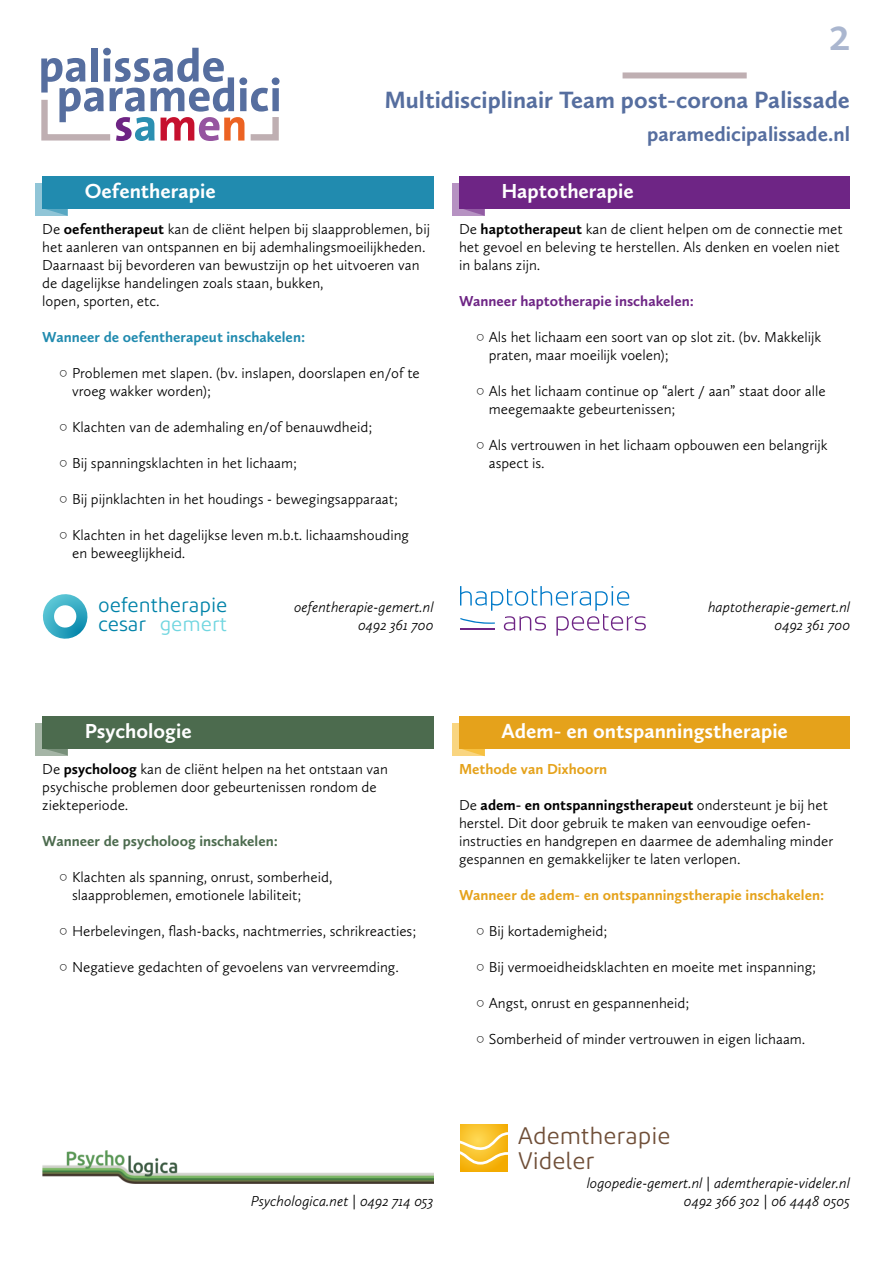
<style>
.page{position:relative;width:893px;height:1263px;background:#fff}
.page>*{position:absolute;margin:0;border:0;box-sizing:border-box;transform-origin:0 0}
.t1{font:600 48.9px "Calluna Sans";color:rgb(86 110 159/.5)}
.t2{font:700 24.45px "Calluna Sans";color:#566e9f}
.t3{font:24px/24.5px "Diodrum";color:#6f4e37}
.t4{font:700 21px "Calluna Sans";color:#fff}
.t5{font:700 21px "Calluna Sans";color:#566e9f}
.t6{font:20.55px/18.6px "Diodrum";color:#0083a9}
.t7{font:300 15px/18px "Calluna Sans";color:#000}
.t8{font:italic 300 15px/18px "Calluna Sans";color:#000;text-align:right}
.t9{font:700 15px "Calluna Sans";color:#e5a21b}
.t10{font:700 15px "Calluna Sans";color:#218baf}
.t11{font:700 15px "Calluna Sans";color:#6e2585}
.t12{font:700 15px "Calluna Sans";color:#4c6b4e}
.s1{font-weight:700}
.s2{font-family:"Lucida Grande";font-weight:400}
.s3{color:#71d6e0}
</style>
<div class="page">
<div style="left:35px;top:723px;width:33px;height:32px;background:#4c6b4e;opacity:.5"></div>
<svg style="left:43px;top:748px;width:25px;height:7px"></svg>
<div style="left:35px;top:183px;width:32px;height:33px;background:#90c5d7"></div>
<svg style="left:42px;top:208px;width:25px;height:8px"></svg>
<div style="left:453px;top:723px;width:32px;height:32px;background:#f3ab00;opacity:.5"></div>
<div style="left:452px;top:183px;width:33px;height:33px;background:#b692c2"></div>
<svg style="left:459px;top:208px;width:26px;height:8px"></svg>
<svg style="left:460px;top:748px;width:25px;height:8px"></svg>
<div style="left:42px;top:176px;width:392px;height:32px;background:#218baf"></div>
<div style="left:43px;top:716px;width:391px;height:32px;background:#4c6b4e"></div>
<div style="left:459px;top:176px;width:391px;height:32px;background:#6e2585"></div>
<div style="left:460px;top:716px;width:390px;height:32px;background:#e5a21b"></div>
<img style="left:42px;top:1151px;width:392px;height:33px">
<svg style="left:42px;top:594px;width:46px;height:45px"></svg>
<svg style="left:41px;top:48px;width:239px;height:93px"></svg>
<svg style="left:460px;top:586px;width:186px;height:50px"></svg>
<hr style="left:460px;top:628px;width:35px;height:2px;background:#6e2585">
<svg style="left:460px;top:1124px;width:47px;height:47px"></svg>
<svg style="left:460px;top:1131px;width:47px;height:35px;background:#f9cb4d"></svg>
<div style="left:626px;top:72px;width:118px;height:6px;background:#bfafb2"></div>
<h1 class="t1" style="left:829px;top:14px;width:24px">2</h1>
<h2 class="t2" style="left:385px;top:90px;width:467px">Multidisciplinair Team post-corona Palissade</h2>
<h3 class="t5" style="left:647px;top:125px;width:204px">paramedicipalissade.nl</h3>
<h3 class="t4" style="left:85px;top:182px;width:133px">Oefentherapie</h3>
<p class="t7" style="left:42px;top:221px;width:389px">De <span class="s1">oefentherapeut</span> kan de cliënt helpen bij slaapproblemen, bij het aanleren van ontspannen en bij ademhalingsmoeilijkheden.<br>Daarnaast bij bevorderen van bewustzijn op het uitvoeren van de dagelijkse handelingen zoals staan, bukken,<br>lopen, sporten, etc.</p>
<p class="t10" style="left:42px;top:331px;width:264px">Wanneer de oefentherapeut inschakelen:</p>
<p class="t7" style="left:72px;top:365px;width:349px;text-indent:-13px"><span class="s2">◦</span> Problemen met slapen. (bv. inslapen, doorslapen en/of te vroeg wakker worden);</p>
<p class="t7" style="left:59px;top:419px;width:314px"><span class="s2">◦</span> Klachten van de ademhaling en/of benauwdheid;</p>
<p class="t7" style="left:59px;top:455px;width:239px"><span class="s2">◦</span> Bij spanningsklachten in het lichaam;</p>
<p class="t7" style="left:59px;top:491px;width:340px"><span class="s2">◦</span> Bij pijnklachten in het houdings - bewegingsapparaat;</p>
<p class="t7" style="left:72px;top:527px;width:338px;text-indent:-13px"><span class="s2">◦</span> Klachten in het dagelijkse leven m.b.t. lichaamshouding en beweeglijkheid.</p>
<h3 class="t4" style="left:502px;top:182px;width:134px">Haptotherapie</h3>
<p class="t7" style="left:459px;top:221px;width:385px">De <span class="s1">haptotherapeut</span> kan de client helpen om de connectie met het gevoel en beleving te herstellen. Als denken en voelen niet in balans zijn.</p>
<p class="t11" style="left:459px;top:295px;width:236px">Wanneer haptotherapie inschakelen:</p>
<p class="t7" style="left:489px;top:329px;width:334px;text-indent:-13px"><span class="s2">◦</span> Als het lichaam een soort van op slot zit. (bv. Makkelijk praten, maar moeilijk voelen);</p>
<p class="t7" style="left:489px;top:383px;width:338px;text-indent:-13px"><span class="s2">◦</span> Als het lichaam continue op “alert / aan” staat door alle meegemaakte gebeurtenissen;</p>
<p class="t7" style="left:489px;top:437px;width:340px;text-indent:-13px"><span class="s2">◦</span> Als vertrouwen in het lichaam opbouwen een belangrijk aspect is.</p>
<h3 class="t6" style="left:98px;top:597px;width:131px">oefentherapie cesar <span class="s3">gemert</span></h3>
<p class="t8" style="left:294px;top:599px;width:141px">oefentherapie-gemert.nl<br>0492 361 700</p>
<p class="t8" style="left:708px;top:599px;width:144px">haptotherapie-gemert.nl<br>0492 361 700</p>
<h3 class="t4" style="left:85px;top:722px;width:108px">Psychologie</h3>
<p class="t7" style="left:42px;top:761px;width:347px">De <span class="s1">psycholoog</span> kan de cliënt helpen na het ontstaan van psychische problemen door gebeurtenissen rondom de ziekteperiode.</p>
<p class="t12" style="left:42px;top:835px;width:237px">Wanneer de psycholoog inschakelen:</p>
<p class="t7" style="left:72px;top:869px;width:262px;text-indent:-13px"><span class="s2">◦</span> Klachten als spanning, onrust, somberheid, slaapproblemen, emotionele labiliteit;</p>
<p class="t7" style="left:59px;top:923px;width:359px"><span class="s2">◦</span> Herbelevingen, flash-backs, nachtmerries, schrikreacties;</p>
<p class="t7" style="left:59px;top:959px;width:341px"><span class="s2">◦</span> Negatieve gedachten of gevoelens van vervreemding.</p>
<h3 class="t4" style="left:502px;top:722px;width:288px">Adem- en ontspanningstherapie</h3>
<p class="t9" style="left:459px;top:763px;width:150px">Methode van Dixhoorn</p>
<p class="t7" style="left:459px;top:797px;width:376px">De <span class="s1">adem- en ontspanningstherapeut</span> ondersteunt je bij het herstel. Dit door gebruik te maken van eenvoudige oefen&shy;instructies en handgrepen en daarmee de ademhaling minder gespannen en gemakkelijker te laten verlopen.</p>
<p class="t9" style="left:459px;top:889px;width:367px">Wanneer de adem- en ontspanningstherapie inschakelen:</p>
<p class="t7" style="left:476px;top:923px;width:133px"><span class="s2">◦</span> Bij kortademigheid;</p>
<p class="t7" style="left:476px;top:959px;width:342px"><span class="s2">◦</span> Bij vermoeidheidsklachten en moeite met inspanning;</p>
<p class="t7" style="left:476px;top:995px;width:215px"><span class="s2">◦</span> Angst, onrust en gespannenheid;</p>
<p class="t7" style="left:476px;top:1031px;width:331px"><span class="s2">◦</span> Somberheid of minder vertrouwen in eigen lichaam.</p>
<h3 class="t3" style="left:518px;top:1125px;width:154px">Ademtherapie<br>Videler</h3>
<p class="t8" style="left:587px;top:1175px;width:265px">logopedie-gemert.nl | ademtherapie-videler.nl</p>
<p class="t8" style="left:251px;top:1193px;width:184px">Psychologica.net | 0492 714 053</p>
<p class="t8" style="left:684px;top:1193px;width:168px">0492 366 302 | 06 4448 0505</p>
</div>
